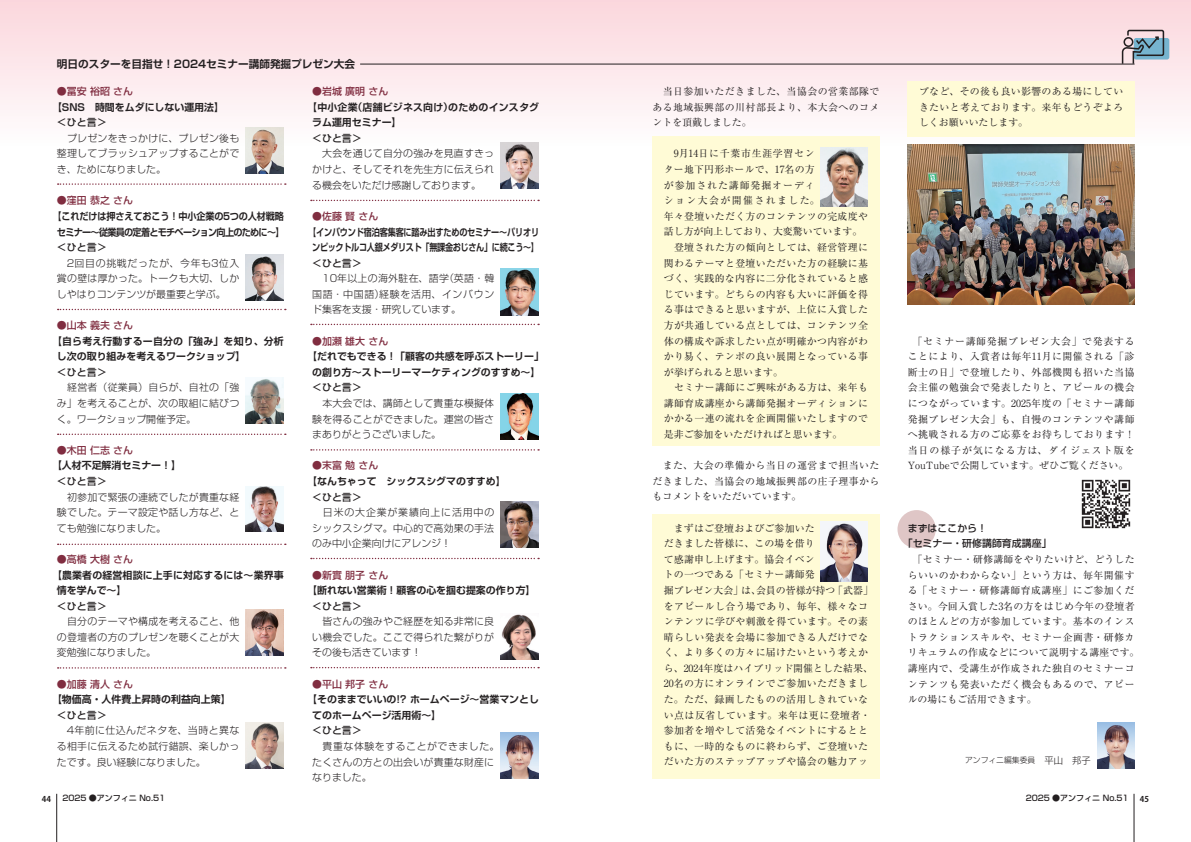
<style>
.page{position:relative;width:1191px;height:842px;background:#fff}
.page>*{position:absolute;margin:0;border:0;box-sizing:border-box;transform-origin:0 0}
.t1{font:700 10.6px "Shin Go Pro De";color:#231f20}
.t2{font:9.9px/15.6px "Ryumin Pro";letter-spacing:.03em;color:#231f20;text-align:justify}
.t3{font:300 9.9px/15.6px "Shin Go Pro";letter-spacing:.02em;color:#231f20;text-align:justify}
.t4{font:700 9.9px/15.6px "Shin Go Pro De";color:#231f20}
.t5{font:500 9.9px/15.6px "Shin Go Pro";color:#231f20}
.t6{font:500 9.9px "Shin Go Pro";color:#802d40}
.t7{font:700 9.9px/15.6px "Shin Go Pro De";letter-spacing:-.02em;color:#231f20;text-align:center;scale:.82 1}
.t8{font:700 9.9px/15.6px "Shin Go Pro De";letter-spacing:-.06em;color:#231f20;text-align:center;scale:.92 1}
.t9{font:700 9.9px/15.6px "Shin Go Pro De";letter-spacing:.02em;color:#231f20}
.t10{font:500 8px "Shin Go Pro";color:#231f20}
.t11{font:700 8px "Koz Go Pro";color:#231f20}
.t12{font:300 7.8px "Shin Go Pro";color:#231f20}
.s1{font-family:"Shin Go Pro";font-weight:300}
.s2{font-size:9.2px}
</style>
<div class="page">
<div style="left:897px;top:510px;width:38px;height:38px;background:#dfc6c6;border-radius:50%"></div>
<div style="left:0;top:0;width:1191px;height:147px;background:linear-gradient(to bottom,#fbd6dc,#fefefd)"></div>
<div style="left:652px;top:137px;width:227px;height:309px;background:#fffbd6"></div>
<div style="left:907px;top:81px;width:227px;height:56px;background:#fffbd6"></div>
<div style="left:652px;top:514px;width:227px;height:264px;background:#fffbd6"></div>
<hr style="left:360px;top:64px;width:774px;height:1px;background:#231f20">
<div style="left:1133px;top:38px;width:36px;height:22px;background:#76b4cf;border-radius:2px"></div>
<svg style="left:1121px;top:29px;width:44px;height:36px"></svg>
<svg style="left:58px;top:183px;width:228px;height:2px"></svg>
<svg style="left:311px;top:200px;width:228px;height:1px"></svg>
<svg style="left:311px;top:324px;width:228px;height:1px"></svg>
<svg style="left:311px;top:449px;width:228px;height:2px"></svg>
<svg style="left:311px;top:558px;width:228px;height:1px"></svg>
<svg style="left:311px;top:667px;width:228px;height:1px"></svg>
<svg style="left:58px;top:309px;width:228px;height:1px"></svg>
<svg style="left:58px;top:434px;width:228px;height:1px"></svg>
<svg style="left:58px;top:544px;width:228px;height:1px"></svg>
<svg style="left:58px;top:667px;width:228px;height:2px"></svg>
<img style="left:820px;top:147px;width:47px;height:60px">
<img style="left:820px;top:522px;width:47px;height:59px">
<img style="left:908px;top:144px;width:226px;height:160px">
<img style="left:1081px;top:479px;width:50px;height:50px">
<hr style="left:56px;top:794px;width:1px;height:48px;background:#231f20">
<hr style="left:1133px;top:794px;width:1px;height:48px;background:#231f20">
<img style="left:1097px;top:723px;width:37px;height:45px">
<img style="left:245px;top:127px;width:38px;height:46px">
<img style="left:500px;top:143px;width:38px;height:46px">
<img style="left:500px;top:269px;width:38px;height:46px">
<img style="left:500px;top:393px;width:38px;height:46px">
<img style="left:500px;top:501px;width:38px;height:46px">
<img style="left:500px;top:614px;width:38px;height:45px">
<img style="left:500px;top:732px;width:38px;height:46px">
<img style="left:245px;top:254px;width:38px;height:46px">
<img style="left:245px;top:378px;width:38px;height:46px">
<svg style="left:245px;top:486px;width:38px;height:1px"></svg>
<img style="left:245px;top:487px;width:38px;height:45px">
<img style="left:245px;top:610px;width:38px;height:46px">
<img style="left:245px;top:722px;width:38px;height:46px">
<p class="t1" style="left:57px;top:56px;width:300px">明日のスターを目指せ！2024セミナー講師発掘プレゼン大会</p>
<p class="t6" style="left:57px;top:83px;width:78px">●冨安 裕昭 さん</p>
<p class="t4" style="left:52px;top:98px;width:173px">【SNS　時間をムダにしない運用法】</p>
<p class="t5" style="left:57px;top:113px;width:51px">＜ひと言＞</p>
<p class="t3" style="left:57px;top:129px;width:184px">　プレゼンをきっかけに、プレゼン後も整理してブラッシュアップすることができ、ためになりました。</p>
<p class="t6" style="left:57px;top:192px;width:78px">●窪田 恭之 さん</p>
<p class="t8" style="left:52px;top:207px;width:254px">【これだけは押さえておこう！中小企業の5つの人材戦略セミナー～従業員の定着とモチベーション向上のために～】</p>
<p class="t5" style="left:57px;top:238px;width:51px">＜ひと言＞</p>
<p class="t3" style="left:57px;top:254px;width:184px">　2回目の挑戦だったが、今年も3位入賞の壁は厚かった。トークも大切、しかしやはりコンテンツが最重要と学ぶ。</p>
<p class="t6" style="left:57px;top:317px;width:78px">●山本 義夫 さん</p>
<p class="t4" style="left:57px;top:332px;width:228px;text-indent:-5px">【自ら考え行動するー自分の「強み」を知り、分析し次の取り組みを考えるワークショップ】</p>
<p class="t5" style="left:57px;top:363px;width:51px">＜ひと言＞</p>
<p class="t3" style="left:57px;top:379px;width:184px">　経営者（従業員）自らが、自社の「強み」を考えることが、次の取組に結びつく。ワークショップ開催予定。</p>
<p class="t6" style="left:57px;top:442px;width:78px">●木田 仁志 さん</p>
<p class="t4" style="left:52px;top:457px;width:130px">【人材不足解消セミナー！】</p>
<p class="t5" style="left:57px;top:472px;width:51px">＜ひと言＞</p>
<p class="t3" style="left:57px;top:488px;width:184px">　初参加で緊張の連続でしたが貴重な経験でした。テーマ設定や話し方など、とても勉強になりました。</p>
<p class="t6" style="left:57px;top:551px;width:78px">●高橋 大樹 さん</p>
<p class="t4" style="left:57px;top:566px;width:228px;text-indent:-5px">【農業者の経営相談に上手に対応するには～業界事情を学んで～】</p>
<p class="t5" style="left:57px;top:597px;width:51px">＜ひと言＞</p>
<p class="t3" style="left:57px;top:612px;width:184px">　自分のテーマや構成を考えること、他の登壇者の方のプレゼンを聴くことが大変勉強になりました。</p>
<p class="t6" style="left:57px;top:676px;width:78px">●加藤 清人 さん</p>
<p class="t4" style="left:52px;top:690px;width:180px">【物価高・人件費上昇時の利益向上策】</p>
<p class="t5" style="left:57px;top:706px;width:51px">＜ひと言＞</p>
<p class="t3" style="left:57px;top:722px;width:184px">　4年前に仕込んだネタを、当時と異なる相手に伝えるため試行錯誤、楽しかったです。良い経験になりました。</p>
<p class="t6" style="left:312px;top:83px;width:78px">●岩城 廣明 さん</p>
<p class="t9" style="left:312px;top:98px;width:228px;text-indent:-5px">【中小企業(店舗ビジネス向け)のためのインスタグラム運用セミナー】</p>
<p class="t5" style="left:312px;top:129px;width:51px">＜ひと言＞</p>
<p class="t3" style="left:312px;top:145px;width:183px">　大会を通じて自分の強みを見直すきっかけと、そしてそれを先生方に伝えられる機会をいただけ感謝しております。</p>
<p class="t6" style="left:312px;top:208px;width:68px">●佐藤 賢 さん</p>
<p class="t7" style="left:308px;top:223px;width:283px"><span class="s1">【</span>インバウンド宿泊客集客に踏み出すためのセミナー～パリオリンピックトルコ人銀メダリスト「無課金おじさん」に続こう～】</p>
<p class="t5" style="left:312px;top:254px;width:51px">＜ひと言＞</p>
<p class="t3" style="left:312px;top:270px;width:184px">　10年以上の海外駐在、語学(英語・韓国語・中国語)経験を活用、インバウンド集客を支援・研究しています。</p>
<p class="t6" style="left:312px;top:333px;width:78px">●加瀬 雄大 さん</p>
<p class="t4" style="left:307px;top:347px;width:238px;text-align:center">【だれでもできる！「顧客の共感を呼ぶストーリー」の創り方～ストーリーマーケティングのすすめ～】</p>
<p class="t5" style="left:312px;top:379px;width:51px">＜ひと言＞</p>
<p class="t3" style="left:312px;top:394px;width:183px">　本大会では、講師として貴重な模擬体験を得ることができました。運営の皆さまありがとうございました。</p>
<p class="t6" style="left:312px;top:457px;width:68px">●末富 勉 さん</p>
<p class="t4" style="left:307px;top:472px;width:200px">【なんちゃって　シックスシグマのすすめ】</p>
<p class="t5" style="left:312px;top:488px;width:51px">＜ひと言＞</p>
<p class="t3" style="left:312px;top:503px;width:183px">　日米の大企業が業績向上に活用中のシックスシグマ。中心的で高効果の手法のみ中小企業向けにアレンジ！</p>
<p class="t6" style="left:312px;top:567px;width:78px">●新實 朋子 さん</p>
<p class="t4" style="left:307px;top:581px;width:230px">【断れない営業術！顧客の心を掴む提案の作り方】</p>
<p class="t5" style="left:312px;top:597px;width:51px">＜ひと言＞</p>
<p class="t3" style="left:312px;top:612px;width:183px">　皆さんの強みやご経歴を知る非常に良い機会でした。ここで得られた繋がりがその後も活きています！</p>
<p class="t6" style="left:312px;top:676px;width:78px">●平山 邦子 さん</p>
<p class="t4" style="left:312px;top:690px;width:228px;text-indent:-5px">【そのままでいいの!? ホームページ～営業マンとしてのホームページ活用術～】</p>
<p class="t5" style="left:312px;top:722px;width:51px">＜ひと言＞</p>
<p class="t3" style="left:312px;top:737px;width:188px;text-align:left">　貴重な体験をすることができました。たくさんの方との出会いが貴重な財産になりました。</p>
<p class="t2" style="left:652px;top:83px;width:228px">　当日参加いただきました、当協会の営業部隊である地域振興部の川村部長より、本大会へのコメントを頂戴しました。</p>
<p class="t2" style="left:664px;top:145px;width:206px;text-align:left">　9月14日に千葉市生涯学習セン<br>ター地下円形ホールで、17名の方<br>が参加された講師発掘オーディ<br>ション大会が開催されました。<br>年々登壇いただく方のコンテンツの完成度や話し方が向上しており、大変驚いています。　登壇された方の傾向としては、経営管理に関わるテーマと登壇いただいた方の経験に基づく、実践的な内容に二分化されていると感じています。どちらの内容も大いに評価を得る事はできると思いますが、上位に入賞した方が共通している点としては、コンテンツ全体の構成や訴求したい点が明確かつ内容がわかり易く、テンポの良い展開となっている事が挙げられると思います。<br>　セミナー講師にご興味がある方は、来年も講師育成講座から講師発掘オーディションにかかる一連の流れを企画開催いたしますので是非ご参加をいただければと思います。</p>
<p class="t2" style="left:652px;top:457px;width:228px">　また、大会の準備から当日の運営まで担当いただきました、当協会の地域振興部の庄子理事からもコメントをいただいています。</p>
<p class="t2" style="left:664px;top:519px;width:211px;text-align:left">　まずはご登壇およびご参加いた<br>だきました皆様に、この場を借り<br>て感謝申し上げます。協会イベン<br>トの一つである「セミナー講師発<br>掘プレゼン大会」は、会員の皆様が持つ「武器」をアピールし合う場であり、毎年、様々なコンテンツに学びや刺激を得ています。その素晴らしい発表を会場に参加できる人だけでなく、より多くの方々に届けたいという考えから、2024年度はハイブリッド開催とした結果、<br>20名の方にオンラインでご参加いただきました。ただ、録画したものの活用しきれていない点は反省しています。来年は更に登壇者・参加者を増やして活発なイベントにするとともに、一時的なものに終わらず、ご登壇いただいた方のステップアップや協会の魅力アッ</p>
<p class="t2" style="left:919px;top:83px;width:206px">プなど、その後も良い影響のある場にしていきたいと考えております。来年もどうぞよろしくお願いいたします。</p>
<p class="t2" style="left:907px;top:332px;width:228px">　「セミナー講師発掘プレゼン大会」で発表することにより、入賞者は毎年11月に開催される「診断士の日」で登壇したり、外部機関も招いた当協会主催の勉強会で発表したりと、アピールの機会につながっています。2025年度の「セミナー講師発掘プレゼン大会」も、自慢のコンテンツや講師へ挑戦される方のご応募をお待ちしております！当日の様子が気になる方は、ダイジェスト版をYouTubeで公開しています。ぜひご覧ください。</p>
<p class="t5" style="left:902px;top:519px;width:150px;text-indent:5px">まずはここから！<br>「セミナー・研修講師育成講座」</p>
<p class="t2" style="left:907px;top:551px;width:233px;text-align:left">　「セミナー・研修講師をやりたいけど、どうしたらいいのかわからない」という方は、毎年開催する「セミナー・研修講師育成講座」にご参加ください。今回入賞した3名の方をはじめ今年の登壇者のほとんどの方が参加しています。基本のインストラクションスキルや、セミナー企画書・研修カリキュラムの作成などについて説明する講座です。講座内で、受講生が作成された独自のセミナーコンテンツも発表いただく機会もあるので、アピールの場にもご活用できます。</p>
<p class="t12" style="left:965px;top:754px;width:127px">アンフィニ編集委員<span class="s2">　平山　邦子</span></p>
<p class="t11" style="left:42px;top:793px;width:11px">44</p>
<p class="t10" style="left:62px;top:791px;width:104px">2025 ●アンフィニ No.51</p>
<p class="t10" style="left:1025px;top:791px;width:104px">2025 ●アンフィニ No.51</p>
<p class="t11" style="left:1140px;top:793px;width:11px">45</p>
</div>
